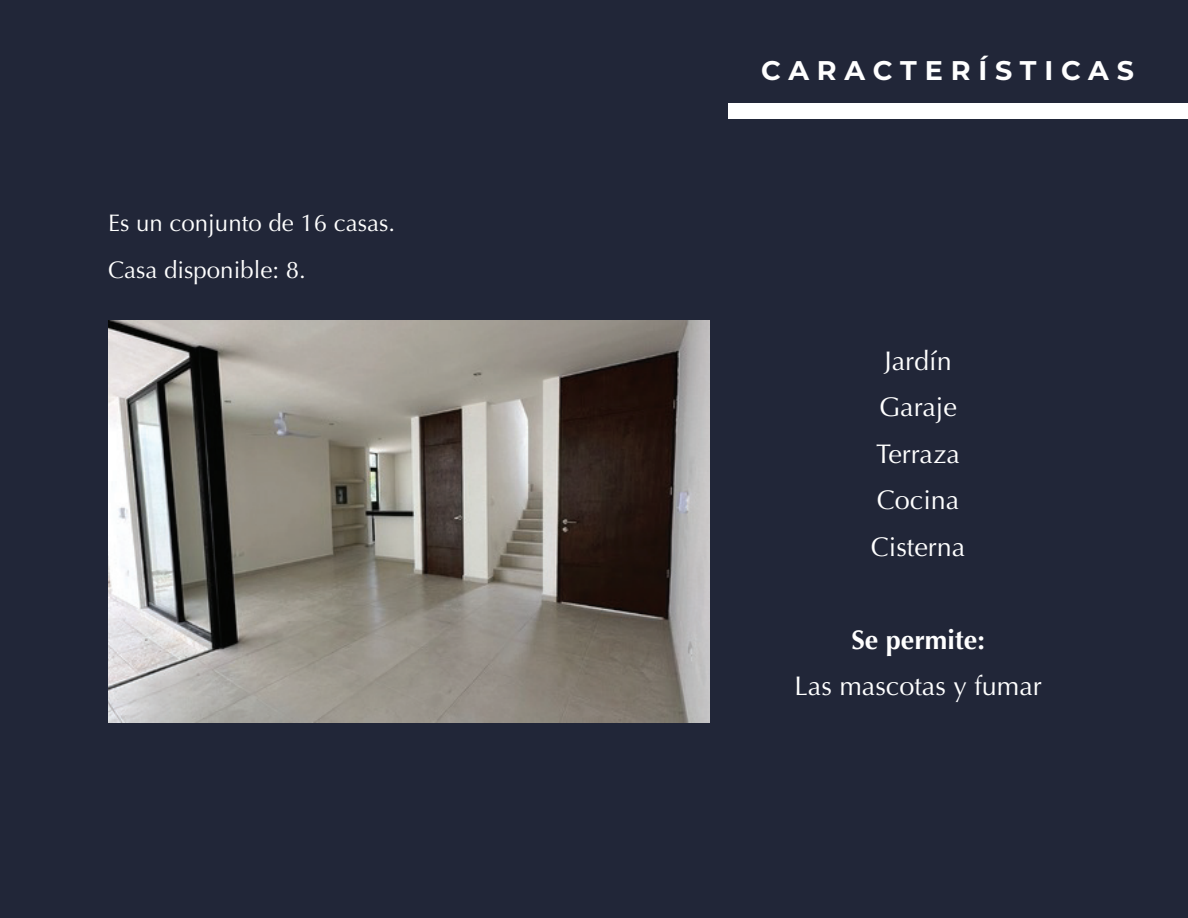
<style>
.page{position:relative;width:1188px;height:918px;background:#212638}
.page>*{position:absolute;margin:0;border:0;box-sizing:border-box;transform-origin:0 0}
.t1{font:27px/46.5px "Optima";color:#fff;text-align:center}
.t2{font:700 27px "Montserrat";letter-spacing:.29em;color:#fff}
.t3{font:700 27px "Optima";color:#fff}
.t4{font:24px/46.5px "Optima";color:#fff}
</style>
<div class="page">
<div style="left:728px;top:103px;width:460px;height:15px;background:#fff"></div>
<img style="left:108px;top:320px;width:601px;height:403px">
<p class="t4" style="left:108px;top:200px;width:288px">Es un conjunto de 16 casas.<br>Casa disponible: 8.</p>
<p class="t2" style="left:761px;top:51px;width:374px">CARACTERÍSTICAS</p>
<p class="t1" style="left:871px;top:338px;width:96px">Jardín<br>Garaje<br>Terraza<br>Cocina<br>Cisterna</p>
<p class="t3" style="left:851px;top:624px;width:135px">Se permite:</p>
<p class="t1" style="left:794px;top:663px;width:249px">Las mascotas y fumar</p>
</div>
